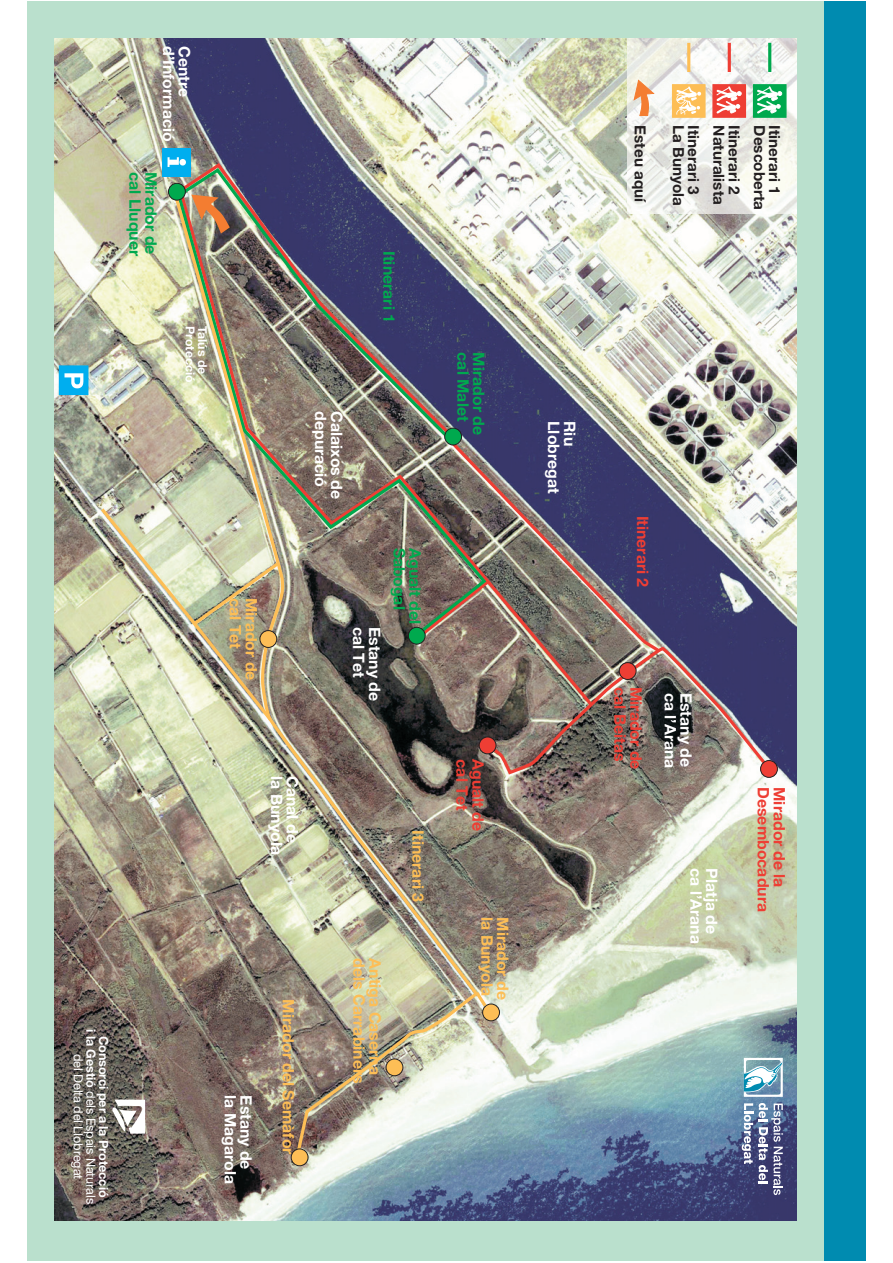
<style>
.page{position:relative;width:893px;height:1263px;background:#fff}
.page>*{position:absolute;margin:0;border:0;box-sizing:border-box;transform-origin:0 0}
.t1{font:700 15.9px "Helvetica Neue LT Std";color:#fff}
.t2{font:700 15.9px "Helvetica Neue LT Std";color:#fdbe56}
.t3{font:700 15.9px "Helvetica Neue LT Std";color:#ee3e34}
.t4{font:700 15.9px "Helvetica Neue LT Std";color:#00a94e}
.t5{font:700 15.3px "Helvetica Neue LT Std";color:#231f20}
.t6{font:12.6px/12.6px "Helvetica Neue LT Std";letter-spacing:-.01em;color:#fff;text-align:center}
.t7{font:700 12.3px "Helvetica Neue LT Std";color:#fff}
.s1{font-weight:700}
.s2{font-family:"Helvetica Neue";font-weight:700}
</style>
<div class="page">
<div style="left:27px;top:2px;width:797px;height:1259px;background:#bae0cd"></div>
<div style="left:824px;top:2px;width:42px;height:1259px;background:#008bb0"></div>
<img style="left:55px;top:38px;width:741px;height:1182px">
<svg style="left:112px;top:1099px;width:33px;height:35px"></svg>
<img style="left:482px;top:645px;width:289px;height:131px">
<svg style="left:596px;top:437px;width:66px;height:217px;background:#5a5675"></svg>
<img style="left:191px;top:165px;width:405px;height:544px">
<svg style="left:479px;top:577px;width:13px;height:62px"></svg>
<img style="left:175px;top:170px;width:313px;height:466px">
<img style="left:172px;top:192px;width:307px;height:965px">
<img style="left:98px;top:505px;width:184px;height:219px">
<div style="left:168px;top:183px;width:18px;height:18px;background:#00a94e;border:1px solid #231f20;border-radius:50%"></div>
<div style="left:259px;top:630px;width:18px;height:18px;background:#fdbe56;border:1px solid #231f20;border-radius:50%"></div>
<div style="left:482px;top:1004px;width:18px;height:17px;background:#fdbe56;border:1px solid #231f20;border-radius:50%"></div>
<svg style="left:472px;top:988px;width:17px;height:22px"></svg>
<div style="left:408px;top:627px;width:18px;height:18px;background:#00a94e;border:1px solid #231f20;border-radius:50%"></div>
<div style="left:444px;top:428px;width:18px;height:17px;background:#00a94e;border:1px solid #231f20;border-radius:50%"></div>
<div style="left:760px;top:760px;width:18px;height:18px;background:#ee3e34;border:1px solid #231f20;border-radius:50%"></div>
<div style="left:619px;top:662px;width:17px;height:18px;background:#ee3e34;border:1px solid #231f20;border-radius:50%"></div>
<div style="left:479px;top:737px;width:17px;height:17px;background:#ee3e34;border:1px solid #231f20;border-radius:50%"></div>
<div style="left:386px;top:1059px;width:17px;height:17px;background:#fdbe56;border:1px solid #231f20;border-radius:50%"></div>
<div style="left:291px;top:1149px;width:17px;height:17px;background:#fdbe56;border:1px solid #231f20;border-radius:50%"></div>
<div style="left:59px;top:366px;width:29px;height:29px;background:#00aeef"></div>
<div style="left:59px;top:365px;width:29px;height:30px;border:1px solid #00aeef"></div>
<svg style="left:64px;top:373px;width:19px;height:15px"></svg>
<div style="left:162px;top:148px;width:29px;height:28px;background:#00aeef"></div>
<svg style="left:168px;top:157px;width:18px;height:10px"></svg>
<svg style="left:191px;top:195px;width:39px;height:39px;background:#ad7f5d"></svg>
<svg style="left:744px;top:1058px;width:39px;height:39px;background:#9dc2d0"></svg>
<svg style="left:742px;top:1103px;width:11px;height:61px"></svg>
<svg style="left:759px;top:1103px;width:24px;height:92px;background:#7b80a2"></svg>
<img style="left:627px;top:38px;width:169px;height:176px">
<hr style="left:687px;top:43px;width:3px;height:29px;background:#fdbe56">
<hr style="left:768px;top:43px;width:3px;height:29px;background:#00a94e">
<hr style="left:728px;top:43px;width:3px;height:29px;background:#ee3e34">
<svg style="left:634px;top:80px;width:20px;height:36px"></svg>
<div style="left:672px;top:84px;width:33px;height:34px;background:#fdbe56;border:1px solid #fdbe56"></div>
<svg style="left:674px;top:85px;width:27px;height:30px"></svg>
<div style="left:753px;top:84px;width:33px;height:34px;background:#00a94e;border:1px solid #00a94e"></div>
<svg style="left:755px;top:85px;width:27px;height:29px"></svg>
<div style="left:712px;top:84px;width:34px;height:34px;background:#ee3e34;border:1px solid #ee3e34"></div>
<svg style="left:714px;top:85px;width:27px;height:29px"></svg>
<p class="t1" style="left:174px;top:46px;width:97px;rotate:90deg">d’Informació</p>
<p class="t1" style="left:190px;top:46px;width:53px;rotate:90deg">Centre</p>
<p class="t4" style="left:141px;top:172px;width:85px;rotate:90deg">cal Lluquer</p>
<p class="t4" style="left:157px;top:172px;width:84px;rotate:90deg">Mirador de</p>
<p class="t7" style="left:195px;top:326px;width:58px;rotate:90deg">Protecció</p>
<p class="t7" style="left:207px;top:326px;width:50px;rotate:90deg">Talús de</p>
<p class="t2" style="left:241px;top:598px;width:53px;rotate:90deg">cal Tet</p>
<p class="t2" style="left:257px;top:598px;width:84px;rotate:90deg">Mirador de</p>
<p class="t4" style="left:395px;top:251px;width:73px;rotate:90deg">Itinerari 1</p>
<p class="t1" style="left:327px;top:411px;width:78px;rotate:90deg">depuració</p>
<p class="t1" style="left:342px;top:411px;width:90px;rotate:90deg">Calaixos de</p>
<p class="t1" style="left:365px;top:627px;width:53px;rotate:90deg">cal Tet</p>
<p class="t1" style="left:380px;top:627px;width:76px;rotate:90deg">Estany de</p>
<p class="t4" style="left:405px;top:548px;width:63px;rotate:90deg">Sabogal</p>
<p class="t4" style="left:421px;top:548px;width:78px;rotate:90deg">Agualt del</p>
<p class="t6" style="left:108px;top:1029px;width:176px;rotate:90deg"><span class="s1">Consorci per a la Protecció<br></span><span class="s2">i la Gestió</span> dels Espais Naturals del Delta del Llobregat</p>
<p class="t1" style="left:282px;top:776px;width:80px;rotate:90deg">la Bunyola</p>
<p class="t1" style="left:298px;top:776px;width:68px;rotate:90deg">Canal de</p>
<p class="t1" style="left:236px;top:1095px;width:90px;rotate:90deg">la Magarola</p>
<p class="t1" style="left:252px;top:1095px;width:76px;rotate:90deg">Estany de</p>
<p class="t2" style="left:294px;top:999px;width:157px;rotate:90deg">Mirador del Semàfor</p>
<p class="t2" style="left:365px;top:958px;width:127px;rotate:90deg">dels Carrabiners</p>
<p class="t2" style="left:381px;top:958px;width:118px;rotate:90deg">Antiga Caserna</p>
<p class="t2" style="left:424px;top:830px;width:73px;rotate:90deg">Itinerari 3</p>
<p class="t4" style="left:469px;top:352px;width:70px;rotate:90deg">cal Malet</p>
<p class="t4" style="left:485px;top:352px;width:84px;rotate:90deg">Mirador de</p>
<p class="t3" style="left:468px;top:759px;width:53px;rotate:90deg">cal Tet</p>
<p class="t3" style="left:484px;top:759px;width:73px;rotate:90deg">Agualt de</p>
<p class="t2" style="left:493px;top:917px;width:80px;rotate:90deg">la Bunyola</p>
<p class="t2" style="left:509px;top:917px;width:84px;rotate:90deg">Mirador de</p>
<p class="t1" style="left:560px;top:421px;width:74px;rotate:90deg">Llobregat</p>
<p class="t1" style="left:575px;top:421px;width:26px;rotate:90deg">Riu</p>
<p class="t5" style="left:646px;top:125px;width:78px;rotate:90deg">Esteu aquí</p>
<p class="t5" style="left:684px;top:125px;width:82px;rotate:90deg">La Bunyola</p>
<p class="t5" style="left:699px;top:125px;width:70px;rotate:90deg">Itinerari 3</p>
<p class="t5" style="left:724px;top:125px;width:81px;rotate:90deg">Naturalista</p>
<p class="t5" style="left:740px;top:125px;width:70px;rotate:90deg">Itinerari 2</p>
<p class="t5" style="left:765px;top:125px;width:86px;rotate:90deg">Descoberta</p>
<p class="t5" style="left:780px;top:125px;width:70px;rotate:90deg">Itinerari 1</p>
<p class="t3" style="left:648px;top:516px;width:73px;rotate:90deg">Itinerari 2</p>
<p class="t3" style="left:626px;top:687px;width:76px;rotate:90deg">cal Beitas</p>
<p class="t3" style="left:642px;top:687px;width:84px;rotate:90deg">Mirador de</p>
<p class="t1" style="left:676px;top:693px;width:77px;rotate:90deg">ca l’Arana</p>
<p class="t1" style="left:692px;top:693px;width:76px;rotate:90deg">Estany de</p>
<p class="t1" style="left:702px;top:868px;width:77px;rotate:90deg">ca l’Arana</p>
<p class="t1" style="left:718px;top:868px;width:68px;rotate:90deg">Platja de</p>
<p class="t3" style="left:769px;top:787px;width:126px;rotate:90deg">Desembocadura</p>
<p class="t3" style="left:785px;top:787px;width:102px;rotate:90deg">Mirador de la</p>
</div>
